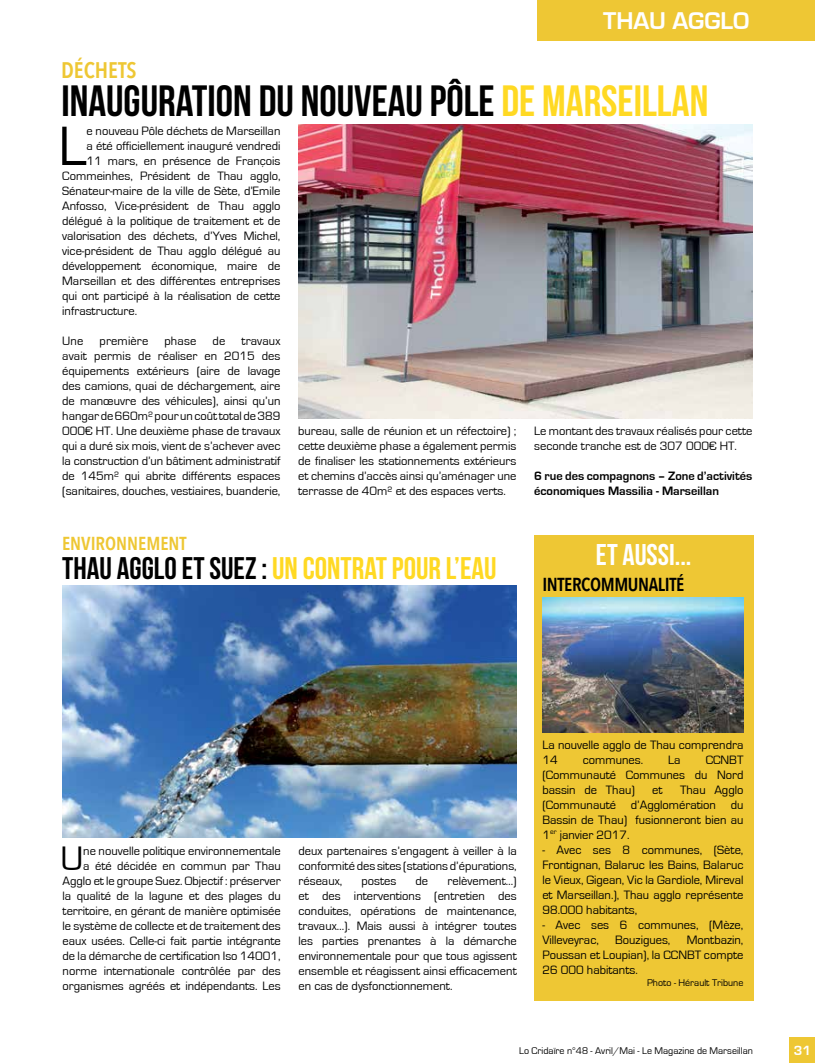
<style>
.page{position:relative;width:815px;height:1063px;background:#fff}
.page>*{position:absolute;margin:0;border:0;box-sizing:border-box;transform-origin:0 0}
.t1{font:57.5px "Eurostile";color:#000}
.t2{font:43.75px "Bebas Neue";color:#000}
.t3{font:35px "Eurostile";color:#000}
.t4{font:31.25px "Bebas Neue";color:#ffd923}
.t5{font:30px "Bebas Neue";color:#fff}
.t6{font:700 25px "Eurostile";color:#fff}
.t7{font:600 22.5px "Avenir Next Condensed";color:#eec734}
.t8{font:600 18.75px "Avenir Next Condensed";letter-spacing:-.02em;color:#000}
.t9{font:600 18.75px "Avenir Next Condensed";color:#eec734}
.t10{font:700 13.75px "Eurostile";color:#fff}
.t11{font:12.5px/15px "Eurostile";color:#000;text-align:justify}
.t12{font:700 12.5px/15px "Eurostile";color:#000}
.t13{font:10px "Eurostile";color:#000}
.s1{color:#ffd923}
.s2{color:#000}
</style>
<div class="page">
<div style="left:790px;top:1038px;width:25px;height:25px;background:#eec734"></div>
<div style="left:537px;top:0;width:278px;height:41px;background:#eec734"></div>
<img style="left:298px;top:124px;width:455px;height:294px">
<img style="left:62px;top:586px;width:454px;height:251px">
<div style="left:534px;top:536px;width:219px;height:465px;background:#eec734"></div>
<img style="left:542px;top:598px;width:202px;height:134px">
<h3 class="t6" style="left:603px;top:7px;width:86px">tha u agglo</h3>
<h3 class="t7" style="left:61px;top:50px;width:77px">DÉCHETS</h3>
<h2 class="t2" style="left:61px;top:77px;width:648px">INAUGURATION DU NOUVEAU PÔLE <span class="s1">DE MARSEILLAN</span></h2>
<h1 class="t1" style="left:59px;top:115px;width:29px">L</h1>
<p class="t11" style="left:86px;top:124px;width:195px">e nouveau Pôle déchets de Marseillan</p>
<p class="t11" style="left:86px;top:139px;width:195px">a été officiellement inauguré vendredi</p>
<p class="t11" style="left:86px;top:154px;width:196px">11 mars, en présence de François</p>
<p class="t11" style="left:62px;top:169px;width:220px">Commeinhes, Président de Thau agglo,</p>
<p class="t11" style="left:62px;top:184px;width:220px">Sénateur-maire de la ville de Sète, d’Emile</p>
<p class="t11" style="left:62px;top:199px;width:220px">Anfosso, Vice-président de Thau agglo</p>
<p class="t11" style="left:62px;top:214px;width:220px">délégué à la politique de traitement et de</p>
<p class="t11" style="left:62px;top:229px;width:220px">valorisation des déchets, d’Yves Michel,</p>
<p class="t11" style="left:62px;top:244px;width:220px">vice-président de Thau agglo délégué au</p>
<p class="t11" style="left:62px;top:259px;width:220px">développement économique, maire de</p>
<p class="t11" style="left:62px;top:274px;width:220px">Marseillan et des différentes entreprises</p>
<p class="t11" style="left:62px;top:289px;width:220px">qui ont participé à la réalisation de cette</p>
<p class="t11" style="left:62px;top:304px;width:76px">infrastructure.</p>
<p class="t11" style="left:62px;top:334px;width:23px">Une</p>
<p class="t11" style="left:100px;top:334px;width:50px">première</p>
<p class="t11" style="left:164px;top:334px;width:33px">phase</p>
<p class="t11" style="left:213px;top:334px;width:14px">de</p>
<p class="t11" style="left:62px;top:334px;width:220px;text-indent:179px">travaux avait permis de réaliser en 2015 des équipements extérieurs (aire de lavage des camions, quai de déchargement, aire de manœuvre des véhicules), ainsi qu’un hangar de 660m² pour un coût total de 389<br>000€ HT. Une deuxième phase de travaux qui a duré six mois, vient de s’achever avec la construction d’un bâtiment administratif de 145m² qui abrite différents espaces (sanitaires, douches, vestiaires, buanderie,</p>
<p class="t11" style="left:298px;top:424px;width:220px">bureau, salle de réunion et un réfectoire) ; cette deuxième phase a également permis de finaliser les stationnements extérieurs et chemins d’accès ainsi qu’aménager une terrasse de 40m² et des espaces verts.</p>
<p class="t11" style="left:534px;top:424px;width:220px">Le montant des travaux réalisés pour cette seconde tranche est de 307 000€ HT.</p>
<p class="t12" style="left:534px;top:469px;width:220px">6 rue des compagnons – Zone d’activités économiques Massilia - Marseillan</p>
<h3 class="t9" style="left:62px;top:527px;width:126px">ENVIRONNEMENT</h3>
<h3 class="t4" style="left:62px;top:551px;width:436px"><span class="s2">THAU AGGLO ET SUEZ :</span>UN CONTRAT POUR L’EAU</h3>
<h3 class="t5" style="left:596px;top:538px;width:97px">ET AUSSI...</h3>
<h3 class="t8" style="left:542px;top:568px;width:144px">INTERCOMMUNALITÉ</h3>
<h3 class="t3" style="left:60px;top:840px;width:24px">U</h3>
<p class="t11" style="left:63px;top:844px;width:220px;text-align:right">ne nouvelle politique environnementale<br>a été décidée en commun par Thau Agglo et le groupe Suez. Objectif : préserver la qualité de la lagune et des plages du territoire, en gérant de manière optimisée le système de collecte et de traitement des eaux usées. Celle-ci fait partie intégrante de la démarche de certification Iso 14001, norme internationale contrôlée par des organismes agréés et indépendants. Les</p>
<p class="t11" style="left:299px;top:844px;width:220px">deux partenaires s’engagent à veiller à la conformité des sites (stations d’épurations, réseaux,</p>
<p class="t11" style="left:299px;top:874px;width:220px;text-indent:149px">relèvement…) et des interventions (entretien des conduites, opérations de maintenance, travaux…). Mais aussi à intégrer toutes les parties prenantes à la démarche environnementale pour que tous agissent ensemble et réagissent ainsi efficacement en cas de dysfonctionnement.</p>
<p class="t11" style="left:361px;top:874px;width:36px">postes</p>
<p class="t11" style="left:416px;top:874px;width:14px">de</p>
<p class="t11" style="left:542px;top:737px;width:203px">La nouvelle agglo de Thau comprendra<br>14</p>
<p class="t11" style="left:542px;top:752px;width:203px;text-indent:163px">CCNBT (Communauté Communes du Nord bassin de Thau)</p>
<p class="t11" style="left:583px;top:752px;width:62px">communes.</p>
<p class="t11" style="left:668px;top:752px;width:14px">La</p>
<p class="t11" style="left:542px;top:782px;width:203px;text-indent:138px">Thau Agglo (Communauté d’Agglomération du Bassin de Thau) fusionneront bien au 1<sup>er</sup> janvier 2017.</p>
<p class="t11" style="left:542px;top:842px;width:203px">- Avec ses 8 communes, (Sète, Frontignan, Balaruc les Bains, Balaruc le Vieux, Gigean, Vic la Gardiole, Mireval et Marseillan.), Thau agglo représente 98.000 habitants,</p>
<p class="t11" style="left:542px;top:917px;width:203px">- Avec ses 6 communes, (Mèze,<br>Villeveyrac,</p>
<p class="t11" style="left:652px;top:782px;width:12px">et</p>
<p class="t11" style="left:542px;top:932px;width:203px;text-indent:144px">Montbazin, Poussan et Loupian), la CCNBT compte 26 000 habitants.</p>
<p class="t13" style="left:647px;top:977px;width:98px">Photo - Hérault Tribune</p>
<p class="t11" style="left:615px;top:932px;width:57px">Bouzigues,</p>
<p class="t13" style="left:519px;top:1045px;width:235px">Lo Cridaïre n°48 - Avril/Mai - Le Magazine de Marseillan</p>
<p class="t10" style="left:794px;top:1043px;width:19px">31</p>
</div>
